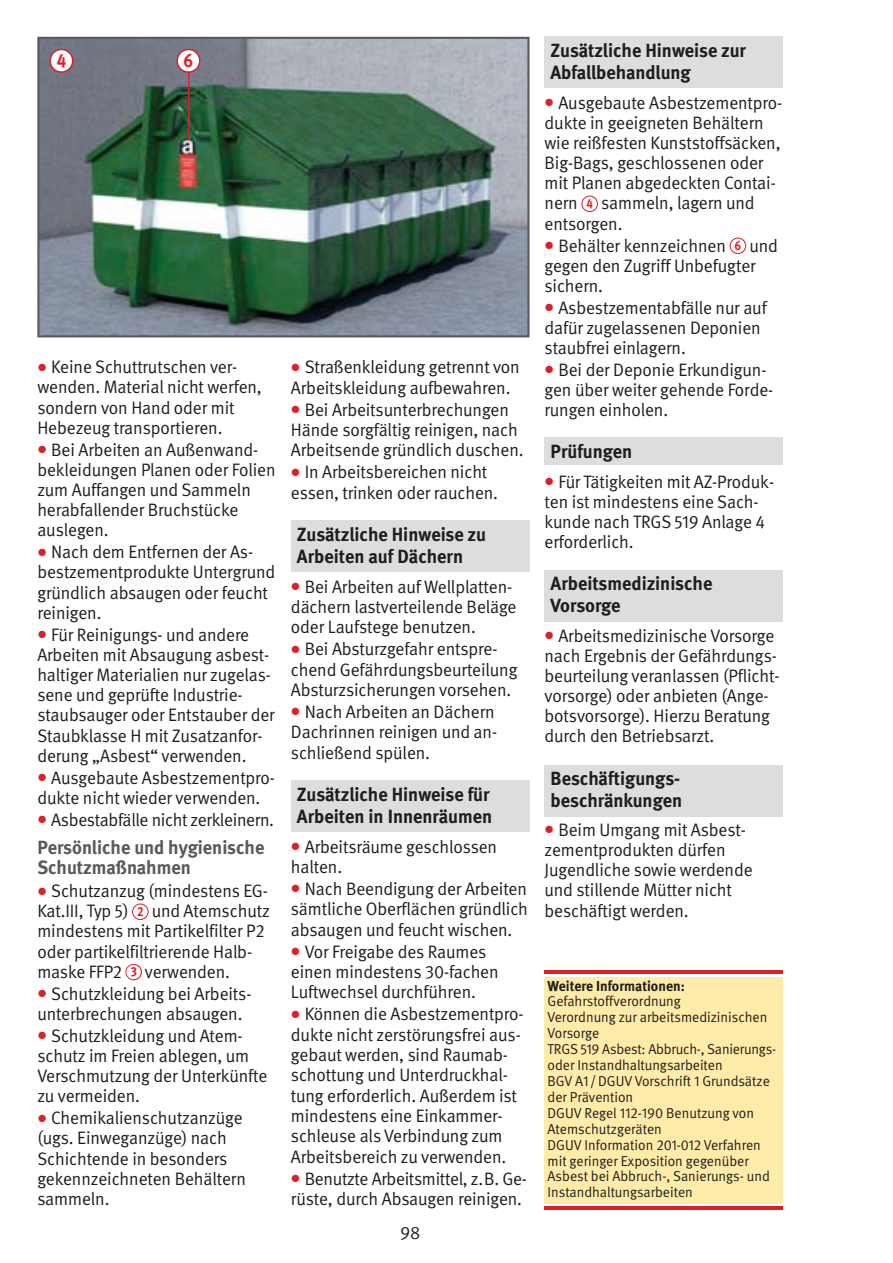
<style>
.page{position:relative;width:893px;height:1263px;background:#fff}
.page>*{position:absolute;margin:0;border:0;box-sizing:border-box;transform-origin:0 0}
.t1{font:700 19.05px/22.4px "DGUV Meta";color:#201e1d}
.t2{font:700 19.05px/20.1px "DGUV Meta";color:#58595b}
.t3{font:700 19.05px "DGUV Meta";color:#db2128;scale:.9 1}
.t4{font:18px/20.1px "DGUV Meta";letter-spacing:-.005em;color:#201e1d}
.t5{font:14.4px/15.9px "DGUV Meta";color:#201e1d}
.t6{font:700 14.4px "DGUV Meta";color:#201e1d}
.t7{font:700 13.05px "DGUV Meta";color:#db2128;scale:.9 1}
</style>
<div class="page">
<div style="left:291px;top:780px;width:238px;height:51px;background:#dcddde"></div>
<div style="left:291px;top:520px;width:238px;height:52px;background:#dcddde"></div>
<div style="left:544px;top:37px;width:239px;height:51px;background:#dcddde"></div>
<div style="left:544px;top:570px;width:239px;height:51px;background:#dcddde"></div>
<div style="left:544px;top:438px;width:239px;height:27px;background:#dcddde"></div>
<div style="left:544px;top:766px;width:239px;height:51px;background:#dcddde"></div>
<div style="left:544px;top:977px;width:239px;height:226px;background:#ffeca9"></div>
<hr style="left:544px;top:971px;width:239px;height:3px;background:#db2128">
<hr style="left:544px;top:1206px;width:239px;height:3px;background:#db2128">
<svg style="left:125px;top:964px;width:17px;height:16px"></svg>
<div style="left:126px;top:965px;width:15px;height:14px;background:#fff;border-radius:50%"></div>
<svg style="left:132px;top:904px;width:17px;height:16px"></svg>
<div style="left:133px;top:905px;width:15px;height:14px;background:#fff;border-radius:50%"></div>
<svg style="left:730px;top:238px;width:16px;height:16px"></svg>
<div style="left:731px;top:239px;width:14px;height:14px;background:#fff;border-radius:50%"></div>
<svg style="left:581px;top:196px;width:17px;height:16px"></svg>
<div style="left:582px;top:197px;width:15px;height:14px;background:#fff;border-radius:50%"></div>
<img style="left:40px;top:40px;width:486px;height:294px">
<div style="left:37px;top:37px;width:492px;height:300px;border:2px solid #58595b"></div>
<svg style="left:49px;top:49px;width:24px;height:24px"></svg>
<div style="left:51px;top:50px;width:21px;height:21px;background:#fff;border-radius:50%"></div>
<svg style="left:176px;top:49px;width:24px;height:24px"></svg>
<div style="left:178px;top:50px;width:21px;height:21px;background:#fff;border-radius:50%"></div>
<hr style="left:188px;top:72px;width:2px;height:68px;background:#db2128">
<p class="t3" style="left:57px;top:53px;width:12px">4</p>
<p class="t3" style="left:184px;top:53px;width:12px">6</p>
<p class="t4" style="left:37px;top:358px;width:226px;text-indent:14px">Keine Schuttrutschen ver - wenden. Material nicht werfen, sondern von Hand oder mit<br>Hebezeug transportieren.</p>
<p class="t4" style="left:37px;top:441px;width:240px;text-indent:14px">Bei Arbeiten an Außenwand&shy;bekleidungen Planen oder Folien zum Auffangen und Sammeln herabfallender Bruchstücke auslegen.</p>
<p class="t4" style="left:37px;top:543px;width:239px;text-indent:14px">Nach dem Entfernen der As&shy;bestzementprodukte Untergrund gründlich absaugen oder feucht reinigen.</p>
<p class="t4" style="left:37px;top:626px;width:239px;text-indent:14px">Für Reinigungs- und andere<br>Arbeiten mit Absaugung asbest&shy;haltiger Materialien nur zugelas&shy;sene und geprüfte Industrie&shy;staubsauger oder Entstauber der<br>Staubklasse H mit Zusatzanfor&shy;derung „Asbest“ verwenden.</p>
<p class="t4" style="left:37px;top:769px;width:239px;text-indent:14px">Ausgebaute Asbestzementpro&shy;dukte nicht wieder verwenden.</p>
<p class="t4" style="left:51px;top:811px;width:224px">Asbestabfälle nicht zerkleinern.</p>
<p class="t2" style="left:37px;top:839px;width:228px">Persönliche und hygienische<br>Schutzmaßnahmen</p>
<p class="t4" style="left:37px;top:882px;width:232px;text-indent:14px">Schutzanzug (mindestens EG-<br>Kat.III, Typ 5)</p>
<p class="t4" style="left:37px;top:902px;width:234px;text-indent:114px">und Atemschutz mindestens mit Partikelfilter P2 oder partikelfiltrierende Halb&shy;maske FFP2</p>
<p class="t7" style="left:137px;top:906px;width:9px">2</p>
<p class="t4" style="left:51px;top:962px;width:202px;line-height:21.9px;text-indent:94px">verwenden.<br>Schutzkleidung bei Arbeits-</p>
<p class="t4" style="left:37px;top:1004px;width:207px;line-height:21.9px;text-align:right">unterbrechungen absaugen.<br>Schutzkleidung und Atem-</p>
<p class="t4" style="left:37px;top:1047px;width:231px">schutz im Freien ablegen, um<br>Verschmutzung der Unterkünfte zu vermeiden.</p>
<p class="t4" style="left:37px;top:1109px;width:210px;text-indent:14px">Chemikalienschutzanzüge (ugs. Einweganzüge) nach<br>Schichtende in besonders gekennzeichneten Behältern sammeln.</p>
<p class="t7" style="left:131px;top:967px;width:8px">3</p>
<p class="t4" style="left:291px;top:358px;width:230px;text-indent:14px">Straßenkleidung getrennt von<br>Arbeitskleidung aufbewahren.</p>
<p class="t4" style="left:291px;top:401px;width:234px;text-align:center">Bei Arbeitsunterbrechungen<br>Hände sorgfältig reinigen, nach<br>Arbeitsende gründlich duschen.</p>
<p class="t4" style="left:291px;top:463px;width:209px;text-align:center">In Arbeitsbereichen nicht essen, trinken oder rauchen.</p>
<p class="t1" style="left:297px;top:525px;width:191px">Zusätzliche Hinweise zu<br>Arbeiten auf Dächern</p>
<p class="t4" style="left:291px;top:578px;width:227px;text-indent:14px">Bei Arbeiten auf Wellplatten&shy;dächern lastverteilende Beläge oder Laufstege benutzen.</p>
<p class="t4" style="left:291px;top:640px;width:228px;text-align:center">Bei Absturzgefahr entspre&shy;chend Gefährdungsbeurteilung<br>Absturzsicherungen vorsehen.</p>
<p class="t4" style="left:291px;top:703px;width:208px;text-indent:14px">Nach Arbeiten an Dächern<br>Dachrinnen reinigen und an&shy;schließend spülen.</p>
<p class="t1" style="left:297px;top:785px;width:197px">Zusätzliche Hinweise für<br>Arbeiten in Innenräumen</p>
<p class="t4" style="left:291px;top:838px;width:208px;text-indent:14px">Arbeitsräume geschlossen halten.</p>
<p class="t4" style="left:291px;top:880px;width:239px;text-align:justify;text-indent:14px">Nach Beendigung der Arbeiten sämtliche Oberflächen gründlich absaugen und feucht wischen.</p>
<p class="t4" style="left:291px;top:943px;width:209px;text-indent:14px">Vor Freigabe des Raumes einen mindestens 30-fachen<br>Luftwechsel durchführen.</p>
<p class="t4" style="left:291px;top:1005px;width:234px;text-indent:14px">Können die Asbestzementpro&shy;dukte nicht zerstörungsfrei aus&shy;gebaut werden, sind Raumab&shy;schottung und Unterdruckhal&shy;tung erforderlich. Außerdem ist mindestens eine Einkammer&shy;schleuse als Verbindung zum<br>Arbeitsbereich zu verwenden.</p>
<p class="t4" style="left:291px;top:1170px;width:237px;text-align:right">Benutzte Arbeitsmittel, z.B. Ge&shy;rüste, durch Absaugen reinigen.</p>
<p class="t4" style="left:400px;top:1224px;width:22px">98</p>
<p class="t1" style="left:550px;top:41px;width:197px">Zusätzliche Hinweise zur<br>Abfallbehandlung</p>
<p class="t4" style="left:544px;top:94px;width:239px;text-indent:14px">Ausgebaute Asbestzementpro&shy;dukte in geeigneten Behältern wie reißfesten Kunststoffsäcken,<br>Big-Bags, geschlossenen oder mit Planen abgedeckten Contai&shy;nern</p>
<p class="t4" style="left:544px;top:194px;width:212px;text-indent:57px">sammeln, lagern und entsorgen.</p>
<p class="t4" style="left:558px;top:237px;width:169px">Behälter kennzeichnen</p>
<p class="t7" style="left:586px;top:199px;width:9px">4</p>
<p class="t4" style="left:544px;top:237px;width:235px;text-indent:205px">und gegen den Zugriff Unbefugter sichern.</p>
<p class="t4" style="left:544px;top:299px;width:224px;text-indent:14px">Asbestzementabfälle nur auf dafür zugelassenen Deponien staubfrei einlagern.</p>
<p class="t4" style="left:544px;top:361px;width:230px;text-indent:14px">Bei der Deponie Erkundigun&shy;gen über weiter gehende Forde&shy;rungen einholen.</p>
<p class="t1" style="left:550px;top:442px;width:83px">Prüfungen</p>
<p class="t4" style="left:544px;top:473px;width:231px;text-indent:14px">Für Tätigkeiten mit AZ-Produk&shy;ten ist mindestens eine Sach&shy;kunde nach TRGS 519 Anlage 4 erforderlich.</p>
<p class="t1" style="left:550px;top:574px;width:163px">Arbeitsmedizinische<br>Vorsorge</p>
<p class="t4" style="left:544px;top:627px;width:236px;text-indent:14px">Arbeitsmedizinische Vorsorge nach Ergebnis der Gefährdungs&shy;beurteilung veranlassen (Pflicht&shy;vorsorge) oder anbieten (Ange&shy;botsvorsorge). Hierzu Beratung durch den Betriebsarzt.</p>
<p class="t1" style="left:550px;top:768px;width:133px">Beschäftigungs - beschrän kungen</p>
<p class="t4" style="left:544px;top:821px;width:210px;text-indent:14px">Beim Umgang mit Asbest - zementprodukten dürfen<br>Jugend liche sowie werdende und stillende Mütter nicht beschäftigt werden.</p>
<p class="t7" style="left:734px;top:241px;width:9px">6</p>
<p class="t6" style="left:547px;top:980px;width:139px">Weitere Informationen:</p>
<p class="t5" style="left:547px;top:995px;width:230px">Gefahrstoffverordnung<br>Verordnung zur arbeitsmedizinischen<br>Vorsorge<br>TRGS 519 Asbest: Abbruch-, Sanierungs&shy;oder Instandhaltungsarbeiten<br>BGV A1 / DGUV Vorschrift 1 Grundsätze der Prävention<br>DGUV Regel 112-190 Benutzung von<br>Atemschutzgeräten<br>DGUV Information 201-012 Verfahren mit geringer Exposition gegenüber<br>Asbest bei Abbruch-, Sanierungs- und<br>Instandhaltungsarbeiten</p>
</div>
